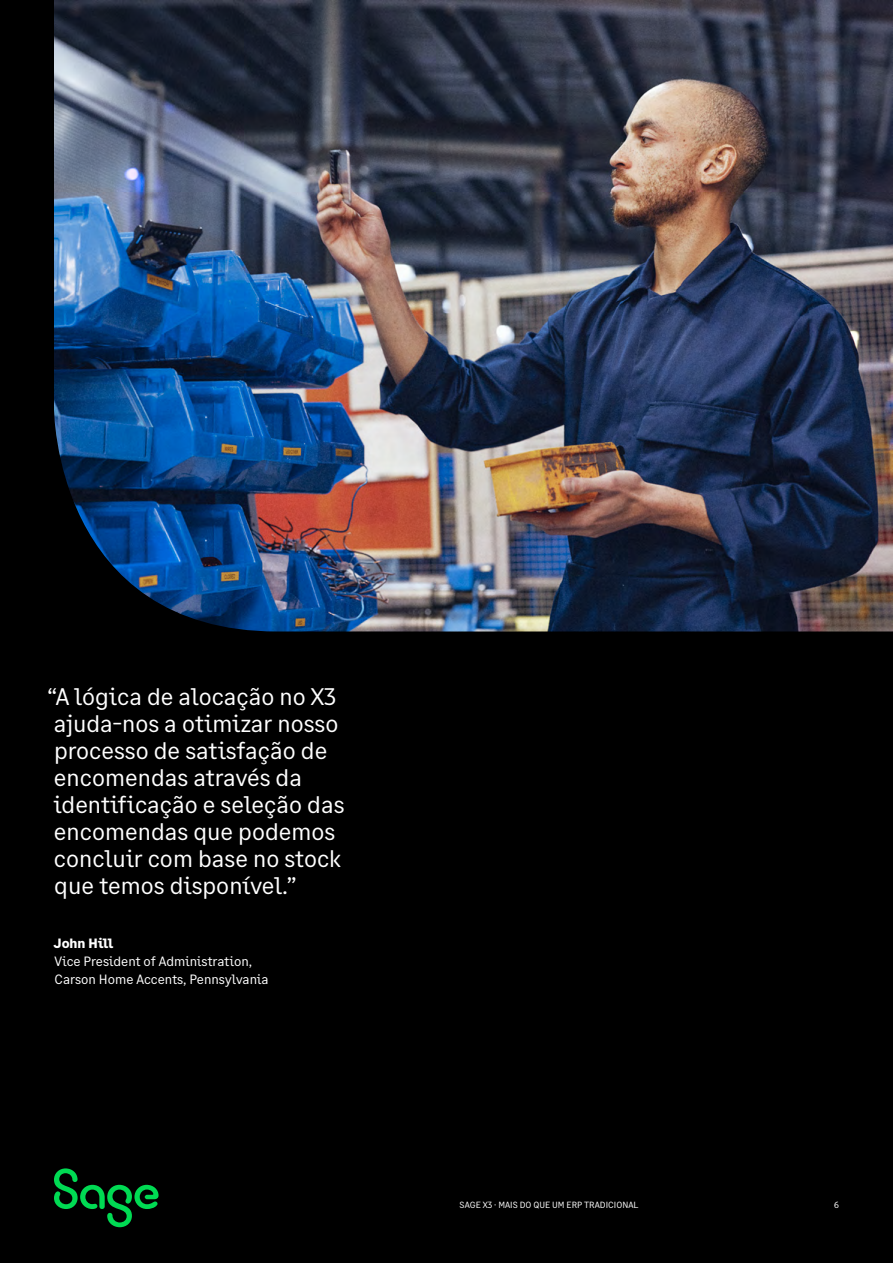
<style>
.page{position:relative;width:893px;height:1263px;background:#000}
.page>*{position:absolute;margin:0;border:0;box-sizing:border-box;transform-origin:0 0}
.t1{font:24px/27px "Sage Text";color:#fff}
.t2{font:13.5px/18px "Sage Text";color:#fff}
.t3{font:700 13.5px "Sage Text";color:#fff}
.t4{font:9px "Sage Text";color:#fff}
</style>
<div class="page">
<img style="left:54px;top:0;width:839px;height:631px">
<svg style="left:54px;top:1168px;width:105px;height:59px"></svg>
<p class="t1" style="left:47px;top:683px;width:299px">“A lógica de alocação no X3 ajuda-nos a otimizar nosso processo de satisfação de encomendas através da identificação e seleção das encomendas que podemos concluir com base no stock que temos disponível.”</p>
<p class="t3" style="left:54px;top:935px;width:61px">John Hill</p>
<p class="t2" style="left:55px;top:952px;width:216px">Vice President of Administration,<br>Carson Home Accents, Pennsylvania</p>
<p class="t4" style="left:460px;top:1200px;width:12px">Sage</p>
<p class="t4" style="left:483px;top:1200px;width:108px">X3 · Mais do que um ERP tradicio</p>
<p class="t4" style="left:622px;top:1200px;width:12px">nal</p>
<p class="t4" style="left:834px;top:1200px;width:6px">6</p>
</div>
